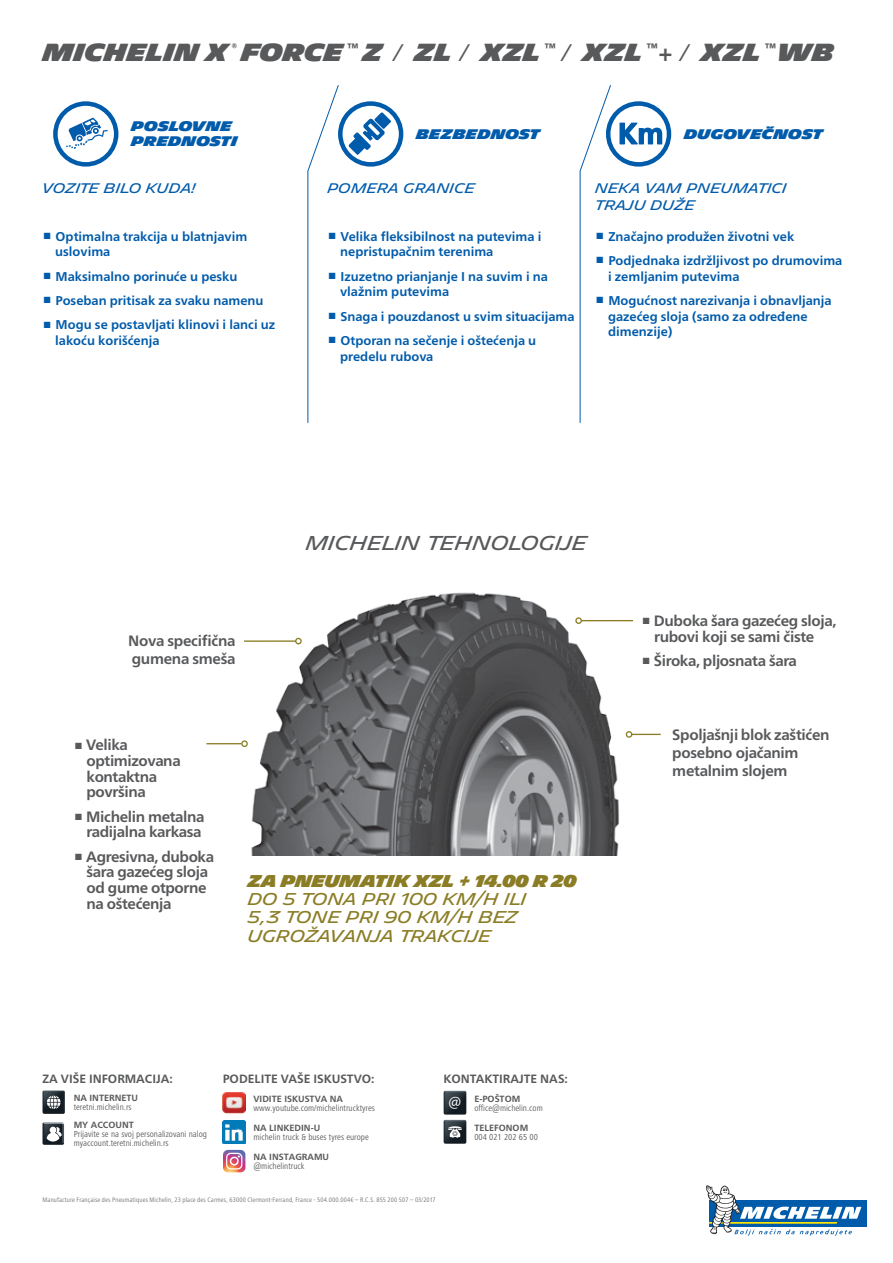
<style>
.page{position:relative;width:893px;height:1263px;background:#fff}
.page>*{position:absolute;margin:0;border:0;box-sizing:border-box;transform-origin:0 0}
.t1{font:900 24px "Michelin";letter-spacing:-.01em;color:#58595b;scale:.95 1}
.t2{font:19.5px "Michelin";letter-spacing:-.015em;color:#58595b}
.t3{font:16.65px/18.5px "Michelin";letter-spacing:-.02em;color:#8b7d25}
.t4{font:900 16.65px "Michelin";letter-spacing:-.025em;color:#8b7d25;scale:.94 1}
.t5{font:700 15px/15.8px "Frutiger Neue LTW1 G";letter-spacing:-.025em;color:#58595b}
.t6{font:13.5px/16.5px "Michelin";letter-spacing:-.015em;color:#005bab}
.t7{font:900 13.5px/15px "Michelin";color:#005bab}
.t8{font:700 12.75px/15.8px "Frutiger Neue LTW1 G";color:#005bab}
.t9{font:700 12px "Frutiger Neue LTW1 G";color:#58595b}
.t10{font:condensed 9px/9px "Frutiger Next LTW1 G";color:#58595b}
.t11{font:700 9px "Frutiger Neue LTW1 G";color:#58595b}
.t12{font:condensed 6.75px "Frutiger Next LTW1 G";letter-spacing:.02em;color:#6d6f71}
.s1{font-family:"Frutiger Neue LTW1 G";font-weight:400;font-style:italic}
.s2{font-family:"Frutiger Next LTW1 G";font-weight:700}
.s3{font-family:"Myriad Pro";font-weight:400;font-size:17.25px;color:#fff}
</style>
<div class="page">
<svg style="left:307px;top:85px;width:32px;height:338px"></svg>
<svg style="left:579px;top:85px;width:32px;height:338px"></svg>
<svg style="left:348px;top:112px;width:43px;height:43px"></svg>
<div style="left:338px;top:101px;width:65px;height:66px;border:4px solid #005bab;border-radius:50%"></div>
<svg style="left:619px;top:123px;width:43px;height:21px"></svg>
<div style="left:606px;top:101px;width:65px;height:66px;border:4px solid #005bab;border-radius:50%"></div>
<svg style="left:66px;top:118px;width:42px;height:31px"></svg>
<div style="left:53px;top:101px;width:65px;height:66px;border:4px solid #005bab;border-radius:50%"></div>
<img style="left:251px;top:592px;width:372px;height:263px">
<hr style="left:244px;top:640px;width:52px;height:2px;background:#8b7d25">
<div style="left:295px;top:638px;width:7px;height:6px;border:1px solid #8b7d25;border-radius:50%"></div>
<hr style="left:206px;top:743px;width:36px;height:1px;background:#8b7d25">
<div style="left:241px;top:740px;width:7px;height:7px;border:1px solid #8b7d25;border-radius:50%"></div>
<hr style="left:581px;top:620px;width:52px;height:1px;background:#8b7d25">
<div style="left:575px;top:617px;width:7px;height:7px;border:1px solid #8b7d25;border-radius:50%"></div>
<svg style="left:632px;top:734px;width:29px;height:1px"></svg>
<div style="left:626px;top:731px;width:6px;height:7px;border:1px solid #8b7d25;border-radius:50%"></div>
<img style="left:43px;top:1090px;width:22px;height:24px">
<svg style="left:47px;top:1095px;width:13px;height:14px"></svg>
<svg style="left:43px;top:1122px;width:21px;height:23px"></svg>
<img style="left:223px;top:1092px;width:22px;height:22px">
<img style="left:223px;top:1120px;width:22px;height:23px">
<svg style="left:223px;top:1150px;width:22px;height:22px"></svg>
<img style="left:444px;top:1091px;width:22px;height:23px">
<img style="left:444px;top:1120px;width:22px;height:24px">
<svg style="left:448px;top:1126px;width:14px;height:11px"></svg>
<svg style="left:706px;top:1185px;width:161px;height:50px"></svg>
<h1 class="t1" style="left:43px;top:38px;width:835px">MICHELIN X <sup>®</sup> FORCE <sup>™</sup> Z <span class="s1">/</span> ZL <span class="s1">/</span> XZL <sup>™</sup> <span class="s1">/</span> XZL <sup>™</sup><span class="s2">+</span> <span class="s1">/</span> XZL <sup>™</sup>WB</h1>
<p class="t7" style="left:131px;top:119px;width:108px">POSLOVNE<br>PREDNOSTI</p>
<p class="t7" style="left:416px;top:127px;width:126px">BEZBEDNOST</p>
<p class="t7" style="left:684px;top:127px;width:140px">DUGOVEČNOST</p>
<p class="t6" style="left:43px;top:180px;width:155px">VOZITE BILO KUDA!</p>
<p class="t6" style="left:327px;top:180px;width:149px">POMERA GRANICE</p>
<p class="t6" style="left:595px;top:180px;width:193px">NEKA VAM PNEUMATICI<br>TRAJU DUŽE</p>
<p class="t8" style="left:55px;top:227px;width:194px;text-indent:-11px">■ Optimalna trakcija u blatnjavim uslovima</p>
<p class="t8" style="left:44px;top:267px;width:195px">■ Maksimalno porinuće u pesku</p>
<p class="t8" style="left:44px;top:292px;width:221px">■ Poseban pritisak za svaku namenu</p>
<p class="t8" style="left:55px;top:316px;width:222px;text-indent:-11px">■ Mogu se postavljati klinovi i lanci uz lakoću korišćenja</p>
<p class="t8" style="left:340px;top:227px;width:203px;text-indent:-11px">■ Velika fleksibilnost na putevima i nepristupačnim terenima</p>
<p class="t8" style="left:340px;top:267px;width:209px;text-indent:-11px">■ Izuzetno prianjanje I na suvim i na vlažnim putevima</p>
<p class="t8" style="left:329px;top:307px;width:247px">■ Snaga i pouzdanost u svim situacijama</p>
<p class="t8" style="left:340px;top:332px;width:198px;text-indent:-11px">■ Otporan na sečenje i oštećenja u predelu rubova</p>
<p class="t8" style="left:597px;top:227px;width:199px">■ Značajno produžen životni vek</p>
<p class="t8" style="left:608px;top:252px;width:236px;text-indent:-11px">■ Podjednaka izdržljivost po drumovima i zemljanim putevima</p>
<p class="t8" style="left:608px;top:292px;width:225px;text-indent:-11px">■ Mogućnost narezivanja i obnavljanja gazećeg sloja (samo za određene dimenzije)</p>
<h2 class="t2" style="left:306px;top:532px;width:283px">MICHELIN TEHNOLOGIJE</h2>
<p class="t5" style="left:128px;top:631px;width:109px;line-height:18px">Nova specifična gumena smeša</p>
<p class="t5" style="left:87px;top:736px;width:96px;text-indent:-11px">■ Velika optimizovana kontaktna površina</p>
<p class="t5" style="left:75px;top:807px;width:131px;text-align:center">■ Michelin metalna radijalna karkasa</p>
<p class="t5" style="left:87px;top:847px;width:129px;text-indent:-11px">■ Agresivna, duboka šara gazećeg sloja od gume otporne na oštećenja</p>
<h3 class="t4" style="left:248px;top:871px;width:352px">ZA PNEUMATIK XZL + 14.00 R 20</h3>
<h3 class="t3" style="left:248px;top:890px;width:281px">DO 5 TONA PRI 100 KM/H ILI<br>5,3 TONE PRI 90 KM/H BEZ<br>UGROŽAVANJA TRAKCIJE</h3>
<p class="t9" style="left:43px;top:1070px;width:132px">ZA VIŠE INFORMACIJA:</p>
<p class="t11" style="left:74px;top:1091px;width:66px">NA INTERNETU</p>
<p class="t10" style="left:74px;top:1102px;width:59px">teretni.michelin.rs</p>
<p class="t11" style="left:74px;top:1118px;width:62px">MY ACCOUNT</p>
<p class="t10" style="left:74px;top:1129px;width:135px">Prijavite se na svoj personalizovani nalog myaccount.teretni.michelin.rs</p>
<p class="t9" style="left:223px;top:1070px;width:153px">PODELITE VAŠE ISKUSTVO:</p>
<p class="t11" style="left:253px;top:1092px;width:91px">VIDITE ISKUSTVA NA</p>
<p class="t10" style="left:253px;top:1103px;width:123px">www.youtube.com/michelintrucktyres</p>
<p class="t11" style="left:253px;top:1121px;width:68px">NA LINKEDIN-U</p>
<p class="t10" style="left:253px;top:1132px;width:117px">michelin truck &amp; buses tyres europe</p>
<p class="t11" style="left:253px;top:1150px;width:77px">NA INSTAGRAMU</p>
<p class="t10" style="left:253px;top:1161px;width:53px">@michelintruck</p>
<p class="t9" style="left:444px;top:1070px;width:126px">KONTAKTIRAJTE NAS:</p>
<p class="t11" style="left:448px;top:1092px;width:73px"><span class="s3">@</span> E-POŠTOM</p>
<p class="t10" style="left:474px;top:1103px;width:70px">office@michelin.com</p>
<p class="t11" style="left:474px;top:1121px;width:55px">TELEFONOM</p>
<p class="t10" style="left:474px;top:1132px;width:65px">004 021 202 65 00</p>
<p class="t12" style="left:43px;top:1196px;width:395px">Manufacture Française des Pneumatiques Michelin, 23 place des Carmes, 63000 Clermont-Ferrand, France - 504.000.004€ – R.C.S. 855 200 507 – 03/2017</p>
<p class="t5" style="left:654px;top:612px;width:184px;text-indent:-11px">■ Duboka šara gazećeg sloja, rubovi koji se sami čiste</p>
<p class="t5" style="left:643px;top:652px;width:156px">■ Široka, pljosnata šara</p>
<p class="t5" style="left:672px;top:724px;width:159px;line-height:18px">Spoljašnji blok zaštićen posebno ojačanim metalnim slojem</p>
</div>
